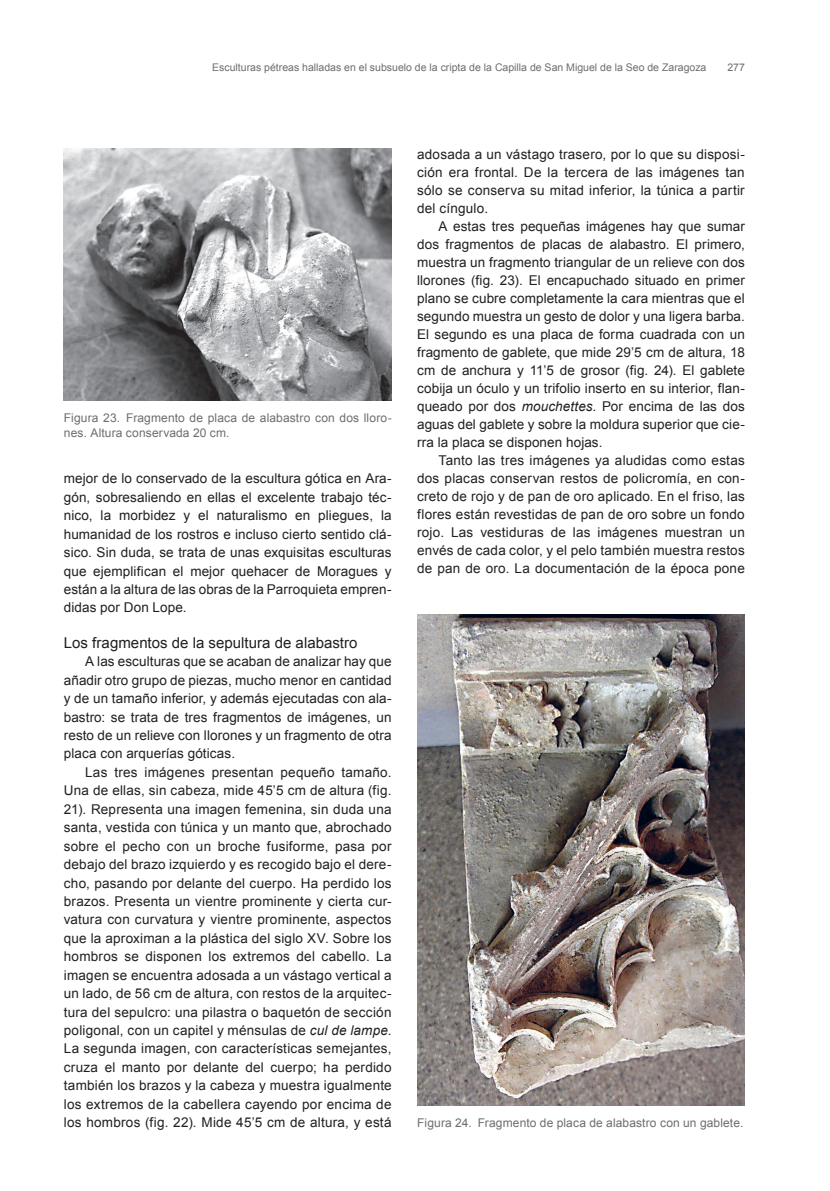
<style>
.page{position:relative;width:830px;height:1191px;background:#fff}
.page>*{position:absolute;margin:0;border:0;box-sizing:border-box;transform-origin:0 0}
.t1{font:15px "Arial";color:#231f20}
.t2{font:13.5px/18.5px "Arial";letter-spacing:.01em;color:#231f20;text-align:justify}
.t3{font:12px/14.4px "Arial";letter-spacing:.01em;color:#6c6d70}
.t4{font:10.5px "Arial";color:#6c6d70}
.s1{font-style:italic}
</style>
<div class="page">
<img style="left:64px;top:149px;width:327px;height:251px">
<img style="left:417px;top:614px;width:327px;height:491px">
<p class="t4" style="left:212px;top:62px;width:495px">Esculturas pétreas halladas en el subsuelo de la cripta de la Capilla de San Miguel de la Seo de Zaragoza</p>
<p class="t4" style="left:727px;top:62px;width:19px">277</p>
<p class="t3" style="left:64px;top:411px;width:329px">Figura 23. Fragmento de placa de alabastro con dos lloro&shy;nes. Altura conservada 20 cm.</p>
<p class="t2" style="left:64px;top:469px;width:329px">mejor de lo conservado de la escultura gótica en Ara&shy;gón, sobresaliendo en ellas el excelente trabajo téc&shy;nico, la morbidez y el naturalismo en pliegues, la humanidad de los rostros e incluso cierto sentido clá&shy;sico. Sin duda, se trata de unas exquisitas esculturas que ejemplifican el mejor quehacer de Moragues y están a la altura de las obras de la Parroquieta empren&shy;didas por Don Lope.</p>
<p class="t1" style="left:64px;top:634px;width:295px">Los fragmentos de la sepultura de alabastro</p>
<p class="t2" style="left:64px;top:652px;width:329px;text-indent:21px">A las esculturas que se acaban de analizar hay que añadir otro grupo de piezas, mucho menor en cantidad y de un tamaño inferior, y además ejecutadas con ala&shy;bastro: se trata de tres fragmentos de imágenes, un resto de un relieve con llorones y un fragmento de otra placa con arquerías góticas.</p>
<p class="t2" style="left:64px;top:763px;width:329px;text-indent:21px">Las tres imágenes presentan pequeño tamaño.<br>Una de ellas, sin cabeza, mide 45’5 cm de altura (fig.<br>21). Representa una imagen femenina, sin duda una santa, vestida con túnica y un manto que, abrochado sobre el pecho con un broche fusiforme, pasa por debajo del brazo izquierdo y es recogido bajo el dere&shy;cho, pasando por delante del cuerpo. Ha perdido los brazos. Presenta un vientre prominente y cierta cur&shy;vatura con curvatura y vientre prominente, aspectos que la aproximan a la plástica del siglo XV. Sobre los hombros se disponen los extremos del cabello. La imagen se encuentra adosada a un vástago vertical a un lado, de 56 cm de altura, con restos de la arquitec&shy;tura del sepulcro: una pilastra o baquetón de sección poligonal, con un capitel y ménsulas de <span class="s1">cul de lampe</span>.<br>La segunda imagen, con características semejantes, cruza el manto por delante del cuerpo; ha perdido también los brazos y la cabeza y muestra igualmente los extremos de la cabellera cayendo por encima de los hombros (fig. 22). Mide 45’5 cm de altura, y está</p>
<p class="t2" style="left:417px;top:145px;width:329px;line-height:18px">adosada a un vástago trasero, por lo que su disposi&shy;ción era frontal. De la tercera de las imágenes tan sólo se conserva su mitad inferior, la túnica a partir del cíngulo.</p>
<p class="t2" style="left:417px;top:217px;width:329px;line-height:18px;text-indent:21px">A estas tres pequeñas imágenes hay que sumar dos fragmentos de placas de alabastro. El primero, muestra un fragmento triangular de un relieve con dos llorones (fig. 23). El encapuchado situado en primer plano se cubre completamente la cara mientras que el segundo muestra un gesto de dolor y una ligera barba.<br>El segundo es una placa de forma cuadrada con un fragmento de gablete, que mide 29’5 cm de altura, 18 cm de anchura y 11’5 de grosor (fig. 24). El gablete cobija un óculo y un trifolio inserto en su interior, flan&shy;queado por dos <span class="s1">mouchettes</span>. Por encima de las dos aguas del gablete y sobre la moldura superior que cie&shy;rra la placa se disponen hojas.</p>
<p class="t2" style="left:417px;top:451px;width:329px;line-height:18px;text-indent:21px">Tanto las tres imágenes ya aludidas como estas dos placas conservan restos de policromía, en con&shy;creto de rojo y de pan de oro aplicado. En el friso, las flores están revestidas de pan de oro sobre un fondo rojo. Las vestiduras de las imágenes muestran un envés de cada color, y el pelo también muestra restos de pan de oro. La documentación de la época pone</p>
<p class="t3" style="left:417px;top:1115px;width:327px">Figura 24. Fragmento de placa de alabastro con un gablete.</p>
</div>
